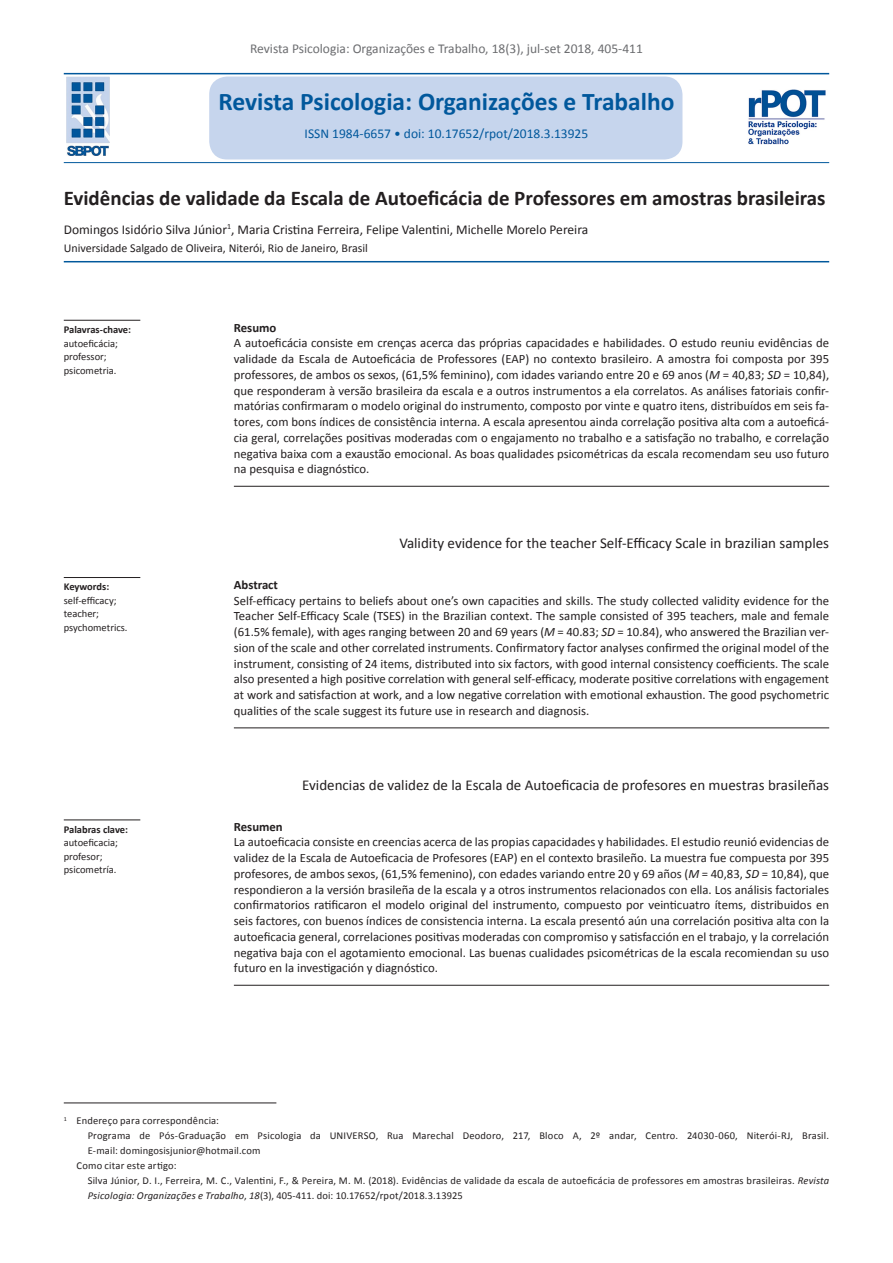
<style>
.page{position:relative;width:893px;height:1263px;background:#fff}
.page>*{position:absolute;margin:0;border:0;box-sizing:border-box;transform-origin:0 0}
.t1{font:700 25.5px "Calibri";color:#01589c}
.Título_artigo__Port{font:700 21px "Calibri";color:#231f20}
.Título_artigo__Ing{font:15px "Calibri";color:#231f20}
.Autores{font:13.5px "Calibri";color:#231f20}
.t2{font:13.5px "Calibri";color:#6c6d70}
.t3{font:13.5px "Calibri";color:#01589c}
.Resumo__Corpo{font:12.75px/15.8px "Calibri";color:#231f20;text-align:justify}
.Resumo__Título{font:700 12.75px "Calibri";color:#231f20}
.origem{font:12px "Calibri";color:#231f20}
.nota{font:10.5px/15px "Calibri";letter-spacing:.015em;color:#231f20}
.Resumo__Título_p-ch{font:10.5px/13.5px "Calibri";color:#231f20}
.s1{font-weight:700}
.s2{font-style:italic}
</style>
<div class="page">
<hr style="left:64px;top:261px;width:765px;height:1px;background:#01589c">
<hr style="left:234px;top:486px;width:595px;height:1px;background:#231f20">
<hr style="left:234px;top:728px;width:595px;height:1px;background:#231f20">
<hr style="left:234px;top:985px;width:595px;height:1px;background:#231f20">
<hr style="left:64px;top:1103px;width:212px;height:1px;background:#231f20">
<hr style="left:64px;top:320px;width:76px;height:1px;background:#231f20">
<hr style="left:64px;top:577px;width:76px;height:1px;background:#231f20">
<hr style="left:64px;top:820px;width:76px;height:1px;background:#231f20">
<div style="left:209px;top:77px;width:473px;height:82px;background:#c6d5ed;border-radius:18px"></div>
<hr style="left:64px;top:73px;width:765px;height:1px;background:#01589c">
<hr style="left:64px;top:162px;width:765px;height:1px;background:#01589c">
<img style="left:748px;top:90px;width:78px;height:55px">
<img style="left:66px;top:76px;width:43px;height:80px">
<p class="t2" style="left:250px;top:40px;width:394px">Revista Psicologia: Organizações e Trabalho, 18(3), jul-set 2018, 405-411</p>
<p class="t1" style="left:218px;top:85px;width:458px">Revista Psicologia: Organizações e Trabalho</p>
<p class="t3" style="left:305px;top:125px;width:285px">ISSN 1984-6657 • doi: 10.17652/rpot/2018.3.13925</p>
<p class="Título_artigo__Port" style="left:64px;top:184px;width:763px">Evidências de validade da Escala de Autoeficácia de Professores em amostras brasileiras</p>
<p class="Autores" style="left:64px;top:221px;width:526px">Domingos Isidório Silva Júnior<sup>1</sup>, Maria Cristina Ferreira, Felipe Valentini, Michelle Morelo Pereira</p>
<p class="origem" style="left:64px;top:241px;width:306px">Universidade Salgado de Oliveira, Niterói, Rio de Janeiro, Brasil</p>
<p class="Resumo__Título_p-ch" style="left:64px;top:323px;width:69px"><span class="s1">Palavras-chave: </span>autoeficácia; professor; psicometria.</p>
<p class="Resumo__Título" style="left:234px;top:319px;width:44px">Resumo</p>
<p class="Resumo__Corpo" style="left:234px;top:335px;width:597px">A autoeficácia consiste em crenças acerca das próprias capacidades e habilidades. O estudo reuniu evidências de validade da Escala de Autoeficácia de Professores (EAP) no contexto brasileiro. A amostra foi composta por 395 professores, de ambos os sexos, (61,5% feminino), com idades variando entre 20 e 69 anos (<span class="s2">M</span> = 40,83; <span class="s2">SD</span> = 10,84), que responderam à versão brasileira da escala e a outros instrumentos a ela correlatos. As análises fatoriais confir&shy;matórias confirmaram o modelo original do instrumento, composto por vinte e quatro itens, distribuídos em seis fa&shy;tores, com bons índices de consistência interna. A escala apresentou ainda correlação positiva alta com a autoeficá&shy;cia geral, correlações positivas moderadas com o engajamento no trabalho e a satisfação no trabalho, e correlação negativa baixa com a exaustão emocional. As boas qualidades psicométricas da escala recomendam seu uso futuro na pesquisa e diagnóstico.</p>
<p class="Título_artigo__Ing" style="left:399px;top:534px;width:431px">Validity evidence for the teacher Self-Efficacy Scale in brazilian samples</p>
<p class="Resumo__Título_p-ch" style="left:64px;top:580px;width:65px"><span class="s1">Keywords: </span>self-efficacy; teacher; psychometrics.</p>
<p class="Resumo__Título" style="left:234px;top:576px;width:46px">Abstract</p>
<p class="Resumo__Corpo" style="left:234px;top:593px;width:597px">Self-efficacy pertains to beliefs about one’s own capacities and skills. The study collected validity evidence for the Teacher Self-Efficacy Scale (TSES) in the Brazilian context. The sample consisted of 395 teachers, male and female (61.5% female), with ages ranging between 20 and 69 years (<span class="s2">M</span> = 40.83; <span class="s2">SD</span> = 10.84), who answered the Brazilian ver&shy;sion of the scale and other correlated instruments. Confirmatory factor analyses confirmed the original model of the instrument, consisting of 24 items, distributed into six factors, with good internal consistency coefficients. The scale also presented a high positive correlation with general self-efficacy, moderate positive correlations with engagement at work and satisfaction at work, and a low negative correlation with emotional exhaustion. The good psychometric qualities of the scale suggest its future use in research and diagnosis.</p>
<p class="Título_artigo__Ing" style="left:302px;top:775px;width:528px">Evidencias de validez de la Escala de Autoeficacia de profesores en muestras brasileñas</p>
<p class="Resumo__Título_p-ch" style="left:64px;top:823px;width:66px"><span class="s1">Palabras clave: </span>autoeficacia; profesor; psicometría.</p>
<p class="Resumo__Título" style="left:234px;top:818px;width:50px">Resumen</p>
<p class="Resumo__Corpo" style="left:234px;top:834px;width:597px">La autoeficacia consiste en creencias acerca de las propias capacidades y habilidades. El estudio reunió evidencias de validez de la Escala de Autoeficacia de Profesores (EAP) en el contexto brasileño. La muestra fue compuesta por 395 profesores, de ambos sexos, (61,5% femenino), con edades variando entre 20 y 69 años (<span class="s2">M</span> = 40,83, <span class="s2">SD</span> = 10,84), que respondieron a la versión brasileña de la escala y a otros instrumentos relacionados con ella. Los análisis factoriales confirmatorios ratificaron el modelo original del instrumento, compuesto por veinticuatro ítems, distribuidos en seis factores, con buenos índices de consistencia interna. La escala presentó aún una correlación positiva alta con la autoeficacia general, correlaciones positivas moderadas con compromiso y satisfacción en el trabajo, y la correlación negativa baja con el agotamiento emocional. Las buenas cualidades psicométricas de la escala recomiendan su uso futuro en la investigación y diagnóstico.</p>
<p class="nota" style="left:64px;top:1113px;width:157px"><sup>1</sup> Endereço para correspondência:</p>
<p class="nota" style="left:88px;top:1128px;width:743px">Programa de Pós-Graduação em Psicologia da UNIVERSO, Rua Marechal Deodoro, 217, Bloco A, 2º andar, Centro. 24030-060, Niterói-RJ, Brasil.<br>E-mail: domingosisjunior@hotmail.com</p>
<p class="nota" style="left:77px;top:1158px;width:101px">Como citar este artigo:</p>
<p class="nota" style="left:88px;top:1173px;width:743px">Silva Júnior, D. I., Ferreira, M. C., Valentini, F., &amp; Pereira, M. M. (2018). Evidências de validade da escala de autoeficácia de professores em amostras brasileiras. <span class="s2">Revista<br>Psicologia: Organizações e Trabalho</span>, <span class="s2">18</span>(3), 405-411. doi: 10.17652/rpot/2018.3.13925</p>
</div>
